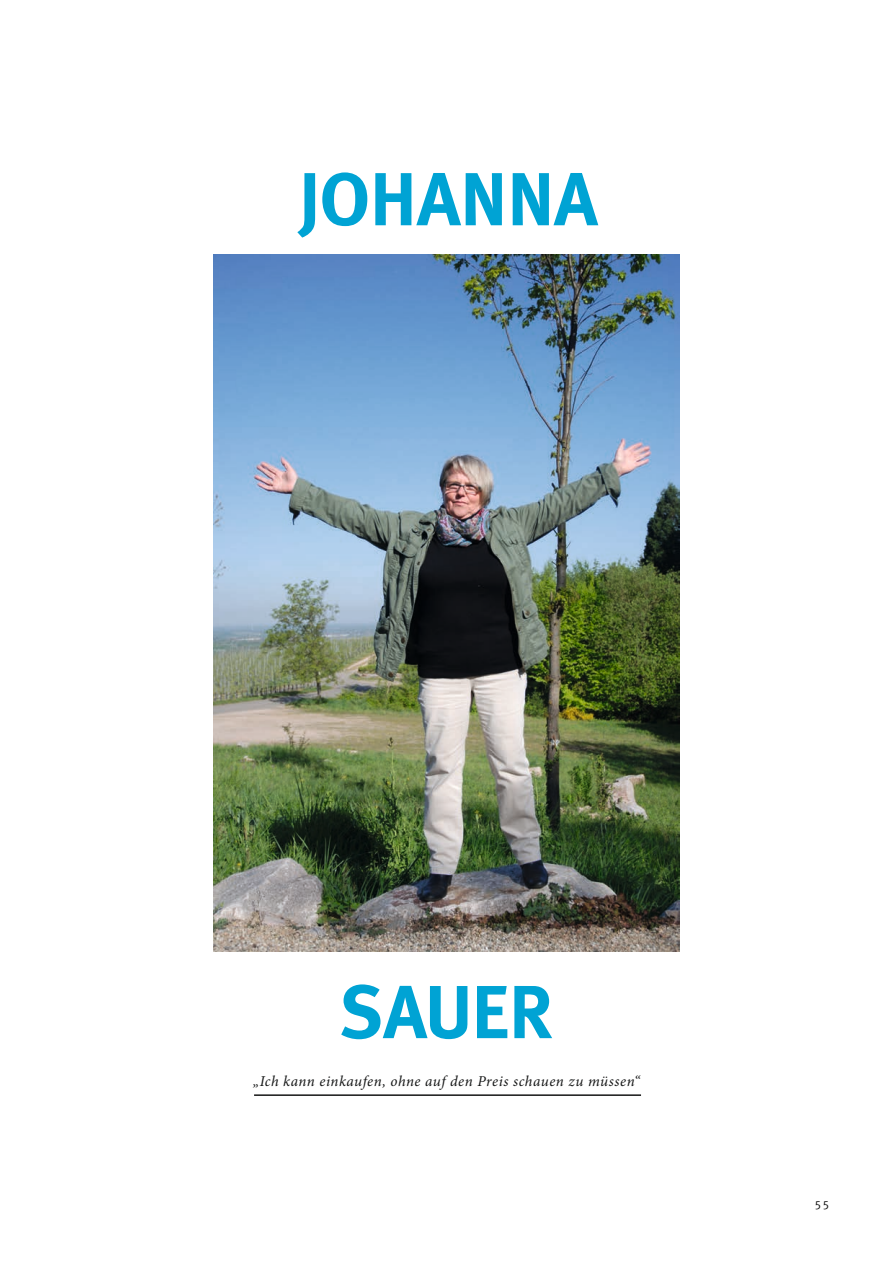
<style>
.page{position:relative;width:893px;height:1263px;background:#fff}
.page>*{position:absolute;margin:0;border:0;box-sizing:border-box;transform-origin:0 0}
.t1{font:700 75px "Meta";letter-spacing:.005em;color:#00a3d4}
.t2{font:italic 15px "Minion Pro";letter-spacing:.03em;color:#151616}
.t3{font:12px "Meta Caps";color:#151616}
</style>
<div class="page">
<img style="left:213px;top:254px;width:467px;height:697px">
<hr style="left:254px;top:1094px;width:387px;height:2px;background:#151616">
<h1 class="t1" style="left:299px;top:156px;width:300px">JOHANNA</h1>
<h1 class="t1" style="left:340px;top:969px;width:214px">SAUER</h1>
<p class="t2" style="left:253px;top:1071px;width:388px">„Ich kann einkaufen, ohne auf den Preis schauen zu müssen“</p>
<p class="t3" style="left:815px;top:1197px;width:16px">55</p>
</div>
